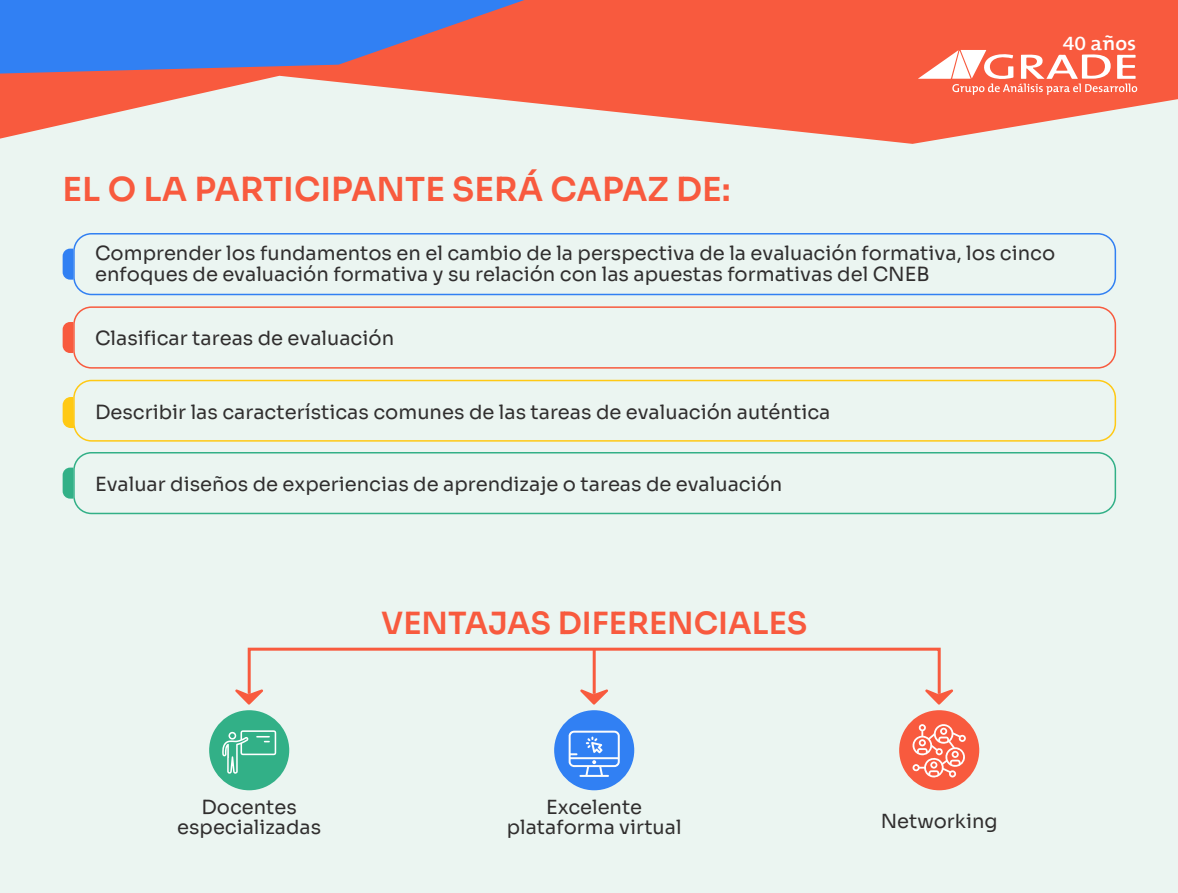
<style>
.page{position:relative;width:1178px;height:893px;background:#ebf5f1}
.page>*{position:absolute;margin:0;border:0;box-sizing:border-box;transform-origin:0 0}
.t1{font:600 33px "Sora";color:#f85a3e}
.t2{font:600 30.6px "Sora";color:#f85a3e}
.t3{font:600 20.25px "The Mix";color:#fff;scale:1.06 1}
.t4{font:19.5px/19.5px "Sora";color:#302e2e;text-align:center}
</style>
<div class="page">
<svg style="left:0;top:0;width:1178px;height:144px;fill:#f85a3e"></svg>
<svg style="left:0;top:0;width:524px;height:74px;background:#6176c7"></svg>
<div style="left:73px;top:233px;width:1043px;height:62px;border:2px solid #3180f3;border-radius:18px"></div>
<svg style="left:63px;top:249px;width:10px;height:31px"></svg>
<div style="left:73px;top:452px;width:1043px;height:62px;border:2px solid #32b087;border-radius:18px"></div>
<svg style="left:63px;top:468px;width:10px;height:31px"></svg>
<div style="left:73px;top:306px;width:1043px;height:63px;border:2px solid #f85a3e;border-radius:18px"></div>
<svg style="left:63px;top:322px;width:10px;height:31px"></svg>
<div style="left:73px;top:380px;width:1043px;height:62px;border:2px solid #ffc914;border-radius:18px"></div>
<svg style="left:63px;top:397px;width:11px;height:31px"></svg>
<svg style="left:235px;top:647px;width:718px;height:58px"></svg>
<div style="left:209px;top:710px;width:80px;height:80px;background:#32b087;border-radius:50%"></div>
<div style="left:554px;top:710px;width:80px;height:80px;background:#3180f3;border-radius:50%"></div>
<div style="left:899px;top:710px;width:80px;height:80px;background:#f85a3e;border-radius:50%"></div>
<svg style="left:222px;top:730px;width:54px;height:44px"></svg>
<svg style="left:569px;top:731px;width:51px;height:46px"></svg>
<svg style="left:912px;top:724px;width:54px;height:54px"></svg>
<svg style="left:918px;top:36px;width:219px;height:59px;background:#f9806a"></svg>
<p class="t3" style="left:1090px;top:26px;width:44px">años</p>
<h1 class="t1" style="left:63px;top:162px;width:669px">EL O LA PARTICIPANTE SERÁ CAPAZ DE:</h1>
<p class="t4" style="left:95px;top:241px;width:962px;line-height:21.1px;text-align:left">Comprender los fundamentos en el cambio de la perspectiva de la evaluación formativa, los cinco enfoques de evaluación formativa y su relación con las apuestas formativas del CNEB</p>
<p class="t4" style="left:95px;top:327px;width:301px">Clasificar tareas de evaluación</p>
<p class="t4" style="left:95px;top:400px;width:737px">Describir las características comunes de las tareas de evaluación auténtica</p>
<p class="t4" style="left:95px;top:472px;width:689px">Evaluar diseños de experiencias de aprendizaje o tareas de evaluación</p>
<h2 class="t2" style="left:381px;top:598px;width:428px">VENTAJAS DIFERENCIALES</h2>
<p class="t4" style="left:177px;top:796px;width:145px">Docentes especializadas</p>
<p class="t4" style="left:507px;top:796px;width:176px">Excelente plataforma virtual</p>
<p class="t4" style="left:881px;top:809px;width:118px">Networking</p>
</div>
